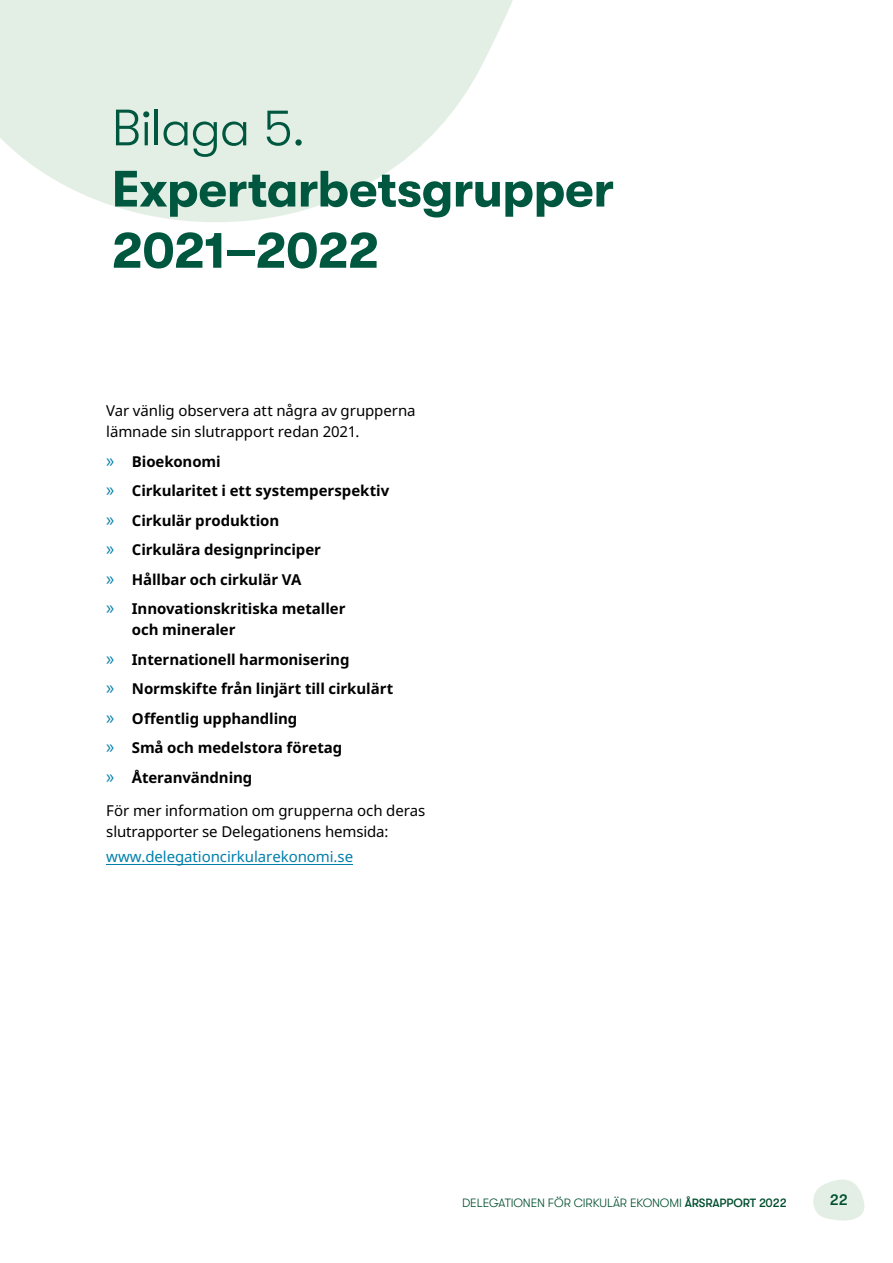
<style>
.page{position:relative;width:893px;height:1263px;background:#fff}
.page>*{position:absolute;margin:0;border:0;box-sizing:border-box;transform-origin:0 0}
.t1{font:700 51px/61.2px "GT Walsheim";letter-spacing:-.015em;color:#00573f}
.t2{font:500 15.6px "GT Walsheim";color:#004f2f}
.t3{font:700 15px/21px "Noto Sans";letter-spacing:-.005em;color:#000}
.Brödtext{font:15px/21px "Noto Sans";letter-spacing:-.005em;color:#000}
.Brödtext-2{font:15px "Noto Sans";letter-spacing:-.005em;color:#027fab}
.t4{font:300 12px "GT Walsheim";letter-spacing:-.01em;color:#004f2f}
.s1{font-weight:300}
.s2{font-family:"Myriad Pro";font-weight:400;font-size:19.5px;color:#027fab}
.s3{font-weight:500}
</style>
<div class="page">
<svg style="left:813px;top:1179px;width:52px;height:42px"></svg>
<svg style="left:0;top:0;width:513px;height:222px;fill:#e3efe5"></svg>
<hr style="left:106px;top:864px;width:247px;height:1px;background:#027fab">
<h1 class="t1" style="left:112px;top:97px;width:504px"><span class="s1">Bilaga 5.<br></span>Expertarbetsgrupper<br>2021–2022</h1>
<p class="Brödtext" style="left:106px;top:401px;width:311px">Var vänlig observera att några av grupperna lämnade sin slutrapport redan 2021.</p>
<p class="t3" style="left:106px;top:451px;width:116px"><span class="s2">»</span> Bioekonomi</p>
<p class="t3" style="left:106px;top:481px;width:284px"><span class="s2">»</span> Cirkularitet i ett systemperspektiv</p>
<p class="t3" style="left:106px;top:510px;width:174px"><span class="s2">»</span> Cirkulär produktion</p>
<p class="t3" style="left:106px;top:540px;width:216px"><span class="s2">»</span> Cirkulära designprinciper</p>
<p class="t3" style="left:106px;top:569px;width:197px"><span class="s2">»</span> Hållbar och cirkulär VA</p>
<p class="t3" style="left:132px;top:599px;width:215px;text-indent:-26px"><span class="s2">»</span> Innovationskritiska metaller och mineraler</p>
<p class="t3" style="left:106px;top:649px;width:245px"><span class="s2">»</span> Internationell harmonisering</p>
<p class="t3" style="left:106px;top:679px;width:288px"><span class="s2">»</span> Normskifte från linjärt till cirkulärt</p>
<p class="t3" style="left:106px;top:708px;width:193px"><span class="s2">»</span> Offentlig upphandling</p>
<p class="t3" style="left:106px;top:738px;width:238px"><span class="s2">»</span> Små och medelstora företag</p>
<p class="t3" style="left:106px;top:767px;width:148px"><span class="s2">»</span> Återanvändning</p>
<p class="Brödtext" style="left:106px;top:800px;width:321px">För mer information om grupperna och deras slutrapporter se Delegationens hemsida:</p>
<p class="Brödtext-2" style="left:106px;top:846px;width:248px">www.delegationcirkularekonomi.se</p>
<p class="t4" style="left:462px;top:1196px;width:326px">DELEGATIONEN FÖR CIRKULÄR EKONOMI <span class="s3">ÅRSRAPPORT 2022</span></p>
<p class="t2" style="left:830px;top:1191px;width:20px">22</p>
</div>
